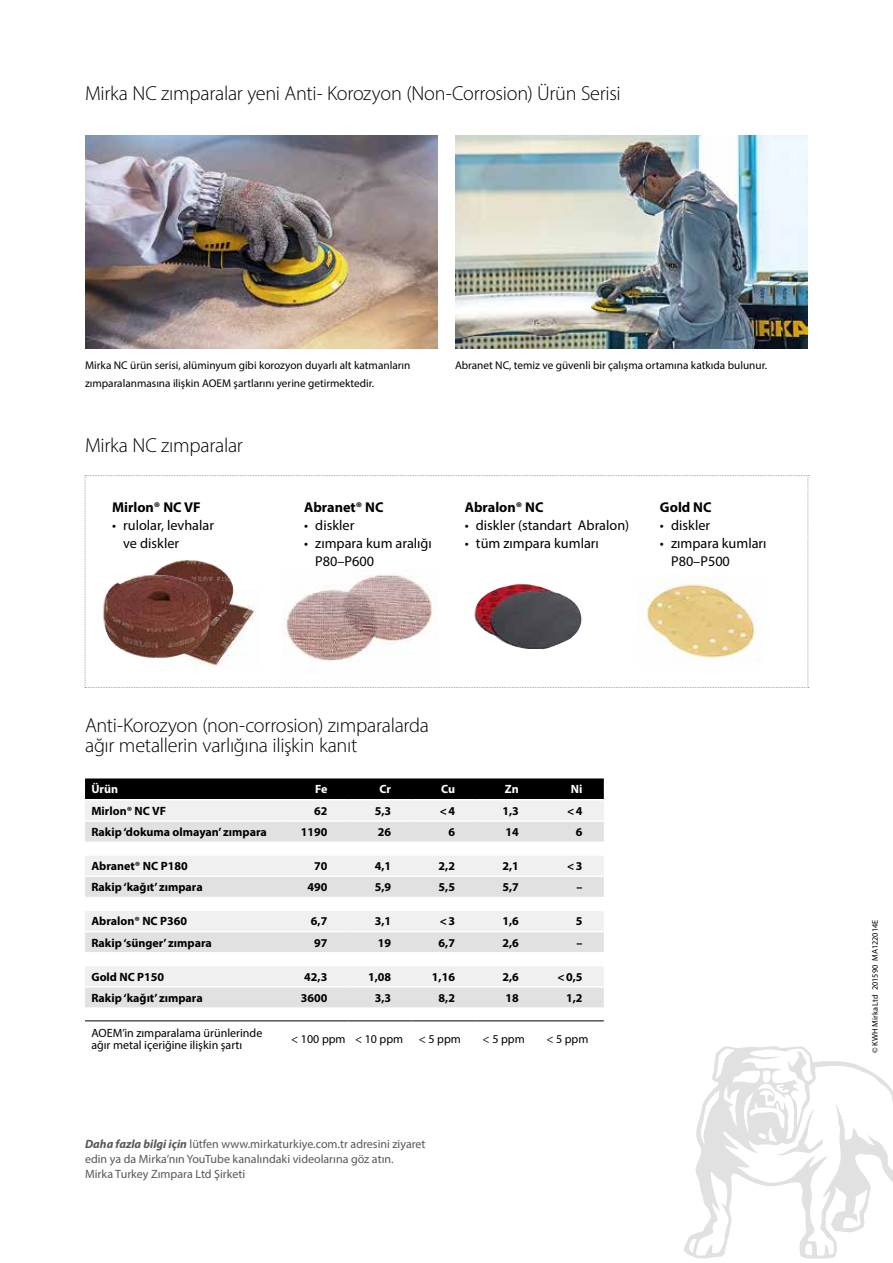
<style>
.page{position:relative;width:893px;height:1263px;background:#fff}
.page>*{position:absolute;margin:0;border:0;box-sizing:border-box;transform-origin:0 0}
.t1{font:300 20.25px/20.2px "Myriad Pro";letter-spacing:-.015em;color:#000}
.t2{font:14.25px/18px "Myriad Pro";color:#000}
.t3{font:700 14.25px "Myriad Pro";color:#000}
.t4{font:700 12px "Myriad Pro";color:#000}
.t5{font:12px/15px "Myriad Pro";color:#575756}
.t6{font:12px/12px "Myriad Pro";color:#000}
.t7{font:700 12px "Myriad Pro";color:#fff}
.t8{font:11.25px/17.2px "Myriad Pro";color:#000}
.t9{font:8.25px "Myriad Pro";color:#000}
.s1{font-weight:700;font-style:italic}
</style>
<div class="page">
<svg style="left:85px;top:475px;width:724px;height:213px"></svg>
<svg style="left:684px;top:1046px;width:209px;height:213px"></svg>
<div style="left:85px;top:778px;width:519px;height:21px;background:#000"></div>
<div style="left:85px;top:801px;width:519px;height:19px;background:#f0f0f0"></div>
<svg style="left:85px;top:822px;width:519px;height:185px"></svg>
<hr style="left:85px;top:841px;width:200px;height:2px;background:#fff">
<hr style="left:285px;top:841px;width:64px;height:2px;background:#fff">
<hr style="left:349px;top:841px;width:63px;height:2px;background:#fff">
<hr style="left:412px;top:841px;width:64px;height:2px;background:#fff">
<hr style="left:476px;top:841px;width:64px;height:2px;background:#fff">
<hr style="left:540px;top:841px;width:64px;height:2px;background:#fff">
<hr style="left:85px;top:875px;width:200px;height:2px;background:#fff">
<hr style="left:285px;top:875px;width:64px;height:2px;background:#fff">
<hr style="left:349px;top:875px;width:63px;height:2px;background:#fff">
<hr style="left:412px;top:875px;width:64px;height:2px;background:#fff">
<hr style="left:476px;top:875px;width:64px;height:2px;background:#fff">
<hr style="left:540px;top:875px;width:64px;height:2px;background:#fff">
<hr style="left:85px;top:931px;width:200px;height:1px;background:#fff">
<hr style="left:285px;top:931px;width:64px;height:1px;background:#fff">
<hr style="left:349px;top:931px;width:63px;height:1px;background:#fff">
<hr style="left:412px;top:931px;width:64px;height:1px;background:#fff">
<hr style="left:476px;top:931px;width:64px;height:1px;background:#fff">
<hr style="left:540px;top:931px;width:64px;height:1px;background:#fff">
<hr style="left:85px;top:986px;width:200px;height:1px;background:#fff">
<hr style="left:285px;top:986px;width:64px;height:1px;background:#fff">
<hr style="left:349px;top:986px;width:63px;height:1px;background:#fff">
<hr style="left:412px;top:986px;width:64px;height:1px;background:#fff">
<hr style="left:476px;top:986px;width:64px;height:1px;background:#fff">
<hr style="left:540px;top:986px;width:64px;height:1px;background:#fff">
<hr style="left:85px;top:909px;width:200px;height:2px;background:#fff">
<hr style="left:285px;top:909px;width:64px;height:2px;background:#fff">
<hr style="left:349px;top:909px;width:63px;height:2px;background:#fff">
<hr style="left:412px;top:909px;width:64px;height:2px;background:#fff">
<hr style="left:476px;top:909px;width:64px;height:2px;background:#fff">
<hr style="left:540px;top:909px;width:64px;height:2px;background:#fff">
<hr style="left:85px;top:965px;width:200px;height:1px;background:#fff">
<hr style="left:285px;top:965px;width:64px;height:1px;background:#fff">
<hr style="left:349px;top:965px;width:63px;height:1px;background:#fff">
<hr style="left:412px;top:965px;width:64px;height:1px;background:#fff">
<hr style="left:476px;top:965px;width:64px;height:1px;background:#fff">
<hr style="left:540px;top:965px;width:64px;height:1px;background:#fff">
<hr style="left:85px;top:854px;width:200px;height:2px;background:#fff">
<hr style="left:285px;top:854px;width:64px;height:2px;background:#fff">
<hr style="left:349px;top:854px;width:63px;height:2px;background:#fff">
<hr style="left:412px;top:854px;width:64px;height:2px;background:#fff">
<hr style="left:476px;top:854px;width:64px;height:2px;background:#fff">
<hr style="left:540px;top:854px;width:64px;height:2px;background:#fff">
<hr style="left:85px;top:897px;width:200px;height:1px;background:#fff">
<hr style="left:285px;top:897px;width:64px;height:1px;background:#fff">
<hr style="left:349px;top:897px;width:63px;height:1px;background:#fff">
<hr style="left:412px;top:897px;width:64px;height:1px;background:#fff">
<hr style="left:476px;top:897px;width:64px;height:1px;background:#fff">
<hr style="left:540px;top:897px;width:64px;height:1px;background:#fff">
<hr style="left:85px;top:952px;width:200px;height:1px;background:#fff">
<hr style="left:285px;top:952px;width:64px;height:1px;background:#fff">
<hr style="left:349px;top:952px;width:63px;height:1px;background:#fff">
<hr style="left:412px;top:952px;width:64px;height:1px;background:#fff">
<hr style="left:476px;top:952px;width:64px;height:1px;background:#fff">
<hr style="left:540px;top:952px;width:64px;height:1px;background:#fff">
<hr style="left:85px;top:1020px;width:200px;height:1px;background:#000">
<hr style="left:285px;top:1020px;width:64px;height:1px;background:#000">
<hr style="left:349px;top:1020px;width:63px;height:1px;background:#000">
<hr style="left:412px;top:1020px;width:64px;height:1px;background:#000">
<hr style="left:476px;top:1020px;width:64px;height:1px;background:#000">
<hr style="left:540px;top:1020px;width:64px;height:1px;background:#000">
<img style="left:85px;top:135px;width:353px;height:213px">
<img style="left:455px;top:135px;width:353px;height:213px">
<img style="left:144px;top:588px;width:116px;height:82px">
<img style="left:149px;top:560px;width:39px;height:15px">
<img style="left:99px;top:575px;width:115px;height:83px">
<img style="left:471px;top:584px;width:112px;height:67px">
<img style="left:282px;top:569px;width:158px;height:105px">
<img style="left:639px;top:576px;width:124px;height:91px">
<h1 class="t1" style="left:85px;top:83px;width:537px">Mirka NC zımparalar yeni Anti- Korozyon (Non-Corrosion) Ürün Serisi</h1>
<p class="t8" style="left:85px;top:357px;width:327px">Mirka NC ürün serisi, alüminyum gibi korozyon duyarlı alt katmanların zımparalanmasına ilişkin AOEM şartlarını yerine getirmektedir.</p>
<h1 class="t1" style="left:85px;top:435px;width:159px">Mirka NC zımparalar</h1>
<p class="t3" style="left:112px;top:498px;width:90px">Mirlon® NC VF</p>
<p class="t2" style="left:123px;top:516px;width:92px;text-indent:-11px">• rulolar, levhalar ve diskler</p>
<p class="t3" style="left:304px;top:498px;width:81px">Abranet® NC</p>
<p class="t2" style="left:304px;top:516px;width:52px">• diskler</p>
<p class="t2" style="left:315px;top:534px;width:118px;text-indent:-11px">• zımpara kum aralığı<br>P80–P600</p>
<p class="t8" style="left:455px;top:357px;width:314px">Abranet NC, temiz ve güvenli bir çalışma ortamına katkıda bulunur.</p>
<p class="t3" style="left:465px;top:498px;width:80px">Abralon® NC</p>
<p class="t2" style="left:465px;top:516px;width:166px">• diskler (standart Abralon)</p>
<p class="t2" style="left:465px;top:534px;width:136px">• tüm zımpara kumları</p>
<p class="t3" style="left:660px;top:498px;width:53px">Gold NC</p>
<p class="t2" style="left:660px;top:516px;width:52px">• diskler</p>
<p class="t2" style="left:671px;top:534px;width:97px;text-indent:-11px">• zımpara kumları<br>P80–P500</p>
<h1 class="t1" style="left:85px;top:715px;width:345px">Anti-Korozyon (non-corrosion) zımparalarda ağır metallerin varlığına ilişkin kanıt</h1>
<p class="t7" style="left:91px;top:781px;width:28px">Ürün</p>
<p class="t7" style="left:315px;top:781px;width:14px">Fe</p>
<p class="t7" style="left:380px;top:781px;width:13px">Cr</p>
<p class="t7" style="left:441px;top:781px;width:15px">Cu</p>
<p class="t7" style="left:505px;top:781px;width:15px">Zn</p>
<p class="t7" style="left:571px;top:781px;width:13px">Ni</p>
<p class="t4" style="left:91px;top:803px;width:76px">Mirlon® NC VF</p>
<p class="t4" style="left:314px;top:803px;width:15px">62</p>
<p class="t4" style="left:375px;top:803px;width:18px">5,3</p>
<p class="t4" style="left:440px;top:803px;width:17px">&lt;4</p>
<p class="t4" style="left:502px;top:803px;width:18px">1,3</p>
<p class="t4" style="left:567px;top:803px;width:17px">&lt;4</p>
<p class="t4" style="left:91px;top:824px;width:177px">Rakip ‘dokuma olmayan’ zımpara</p>
<p class="t4" style="left:301px;top:824px;width:28px">1190</p>
<p class="t4" style="left:378px;top:824px;width:15px">26</p>
<p class="t4" style="left:448px;top:824px;width:8px">6</p>
<p class="t4" style="left:505px;top:824px;width:15px">14</p>
<p class="t4" style="left:576px;top:824px;width:8px">6</p>
<p class="t4" style="left:91px;top:858px;width:98px">Abranet® NC P180</p>
<p class="t4" style="left:314px;top:858px;width:15px">70</p>
<p class="t4" style="left:375px;top:858px;width:18px">4,1</p>
<p class="t4" style="left:439px;top:858px;width:18px">2,2</p>
<p class="t4" style="left:502px;top:858px;width:18px">2,1</p>
<p class="t4" style="left:567px;top:858px;width:17px">&lt;3</p>
<p class="t4" style="left:91px;top:879px;width:113px">Rakip ‘kağıt’ zımpara</p>
<p class="t4" style="left:307px;top:879px;width:21px">490</p>
<p class="t4" style="left:375px;top:879px;width:18px">5,9</p>
<p class="t4" style="left:439px;top:879px;width:18px">5,5</p>
<p class="t4" style="left:502px;top:879px;width:18px">5,7</p>
<p class="t4" style="left:577px;top:879px;width:7px">–</p>
<p class="t4" style="left:91px;top:913px;width:97px">Abralon® NC P360</p>
<p class="t4" style="left:311px;top:913px;width:18px">6,7</p>
<p class="t4" style="left:375px;top:913px;width:18px">3,1</p>
<p class="t4" style="left:440px;top:913px;width:17px">&lt;3</p>
<p class="t4" style="left:502px;top:913px;width:18px">1,6</p>
<p class="t4" style="left:576px;top:913px;width:8px">5</p>
<p class="t4" style="left:91px;top:935px;width:122px">Rakip ‘sünger’ zımpara</p>
<p class="t4" style="left:314px;top:935px;width:15px">97</p>
<p class="t4" style="left:378px;top:935px;width:15px">19</p>
<p class="t4" style="left:439px;top:935px;width:18px">6,7</p>
<p class="t4" style="left:502px;top:935px;width:18px">2,6</p>
<p class="t4" style="left:577px;top:935px;width:7px">–</p>
<p class="t4" style="left:91px;top:969px;width:74px">Gold NC P150</p>
<p class="t4" style="left:304px;top:969px;width:25px">42,3</p>
<p class="t4" style="left:368px;top:969px;width:25px">1,08</p>
<p class="t4" style="left:432px;top:969px;width:25px">1,16</p>
<p class="t4" style="left:502px;top:969px;width:18px">2,6</p>
<p class="t4" style="left:557px;top:969px;width:27px">&lt;0,5</p>
<p class="t4" style="left:91px;top:990px;width:113px">Rakip ‘kağıt’ zımpara</p>
<p class="t4" style="left:301px;top:990px;width:28px">3600</p>
<p class="t4" style="left:375px;top:990px;width:18px">3,3</p>
<p class="t4" style="left:439px;top:990px;width:18px">8,2</p>
<p class="t4" style="left:505px;top:990px;width:15px">18</p>
<p class="t4" style="left:566px;top:990px;width:18px">1,2</p>
<p class="t6" style="left:91px;top:1026px;width:172px">AOEM’in zımparalama ürünlerinde ağır metal içeriğine ilişkin şartı</p>
<p class="t6" style="left:291px;top:1032px;width:113px">&lt; 100 ppm &lt; 10 ppm</p>
<p class="t6" style="left:419px;top:1032px;width:44px">&lt; 5 ppm</p>
<p class="t6" style="left:483px;top:1032px;width:44px">&lt; 5 ppm</p>
<p class="t6" style="left:546px;top:1032px;width:44px">&lt; 5 ppm</p>
<p class="t5" style="left:85px;top:1136px;width:342px"><span class="s1">Daha fazla bilgi için</span> lütfen www.mirkaturkiye.com.tr adresini ziyaret edin ya da Mirka’nın YouTube kanalındaki videolarına göz atın.<br>Mirka Turkey Zımpara Ltd Şirketi</p>
<p class="t9" style="left:870px;top:1053px;width:135px;rotate:-90deg">© KWH Mirka Ltd 201590 MA122014E</p>
</div>
